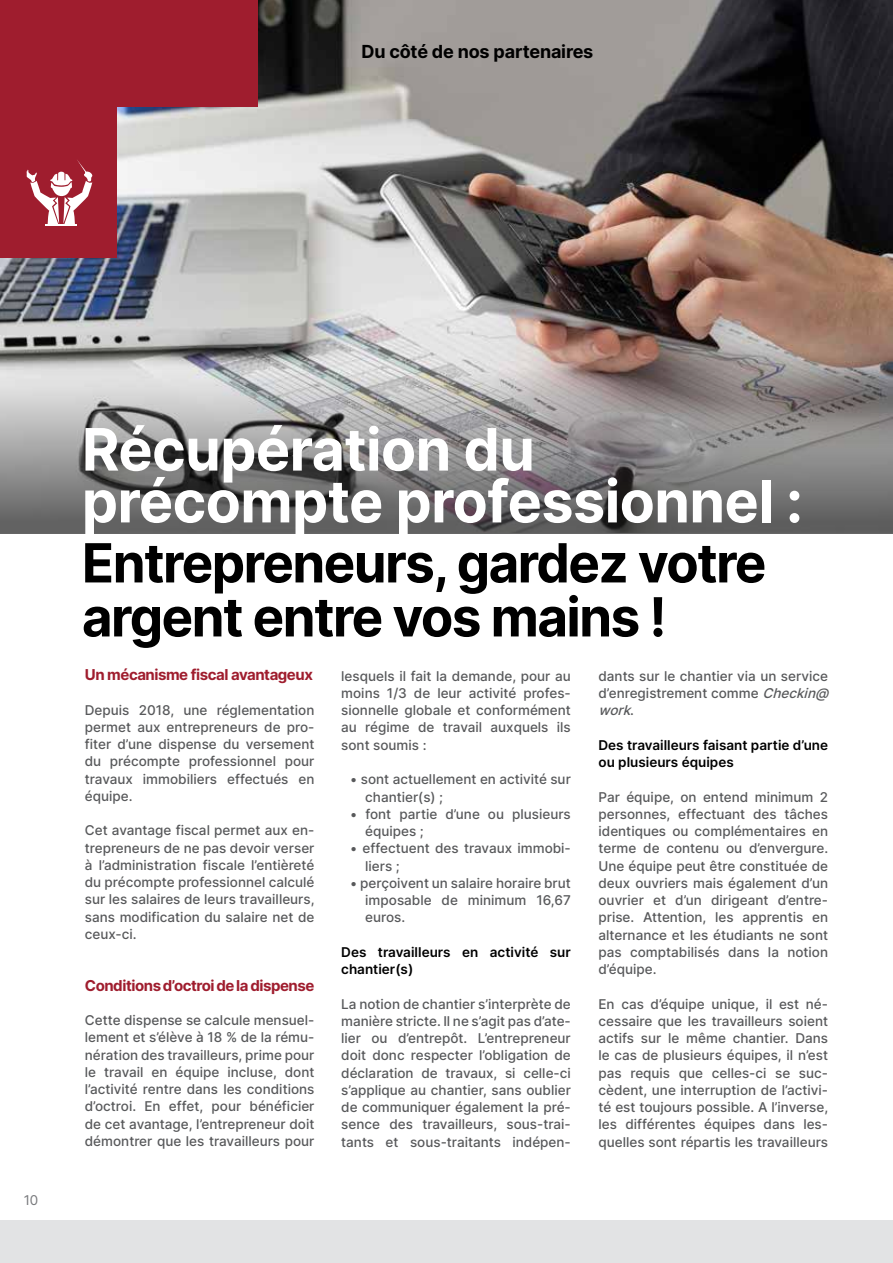
<style>
.page{position:relative;width:893px;height:1263px;background:#fff}
.page>*{position:absolute;margin:0;border:0;box-sizing:border-box;transform-origin:0 0}
.t1{font:700 58.5px/51.9px "Inter";letter-spacing:-.01em;color:#fff}
.t2{font:700 54px/54px "Inter";letter-spacing:-.03em;color:#000}
.t3{font:700 18px "Inter";letter-spacing:-.01em;color:#000}
.t4{font:700 15px "Inter";letter-spacing:-.03em;color:#9f1d2e}
.t5{font:500 13.5px/17.2px "Inter";color:#58595b;text-align:justify}
.t6{font:600 13.5px/17.2px "Inter";color:#000}
.t7{font:13.5px "Inter";color:#77787b}
.s1{font-style:italic}
</style>
<div class="page">
<div style="left:0;top:1220px;width:893px;height:43px;background:#e2e3e4"></div>
<img style="left:0;top:0;width:893px;height:332px">
<svg style="left:0;top:332px;width:893px;height:201px;background:#8c8888"></svg>
<div style="left:0;top:0;width:257px;height:106px;background:#9f1d2e"></div>
<div style="left:0;top:0;width:117px;height:257px;background:#9f1d2e"></div>
<svg style="left:27px;top:160px;width:65px;height:65px"></svg>
<hr style="left:46px;top:225px;width:31px;height:1px;background:#fff">
<h3 class="t3" style="left:361px;top:38px;width:233px">Du côté de nos partenaires</h3>
<p class="t7" style="left:24px;top:1190px;width:16px">10</p>
<h1 class="t1" style="left:82px;top:422px;width:723px">Récupération du précompte professionnel :</h1>
<h2 class="t2" style="left:82px;top:535px;width:686px">Entrepreneurs, gardez votre argent entre vos mains !</h2>
<p class="t4" style="left:85px;top:664px;width:230px">Un mécanisme fiscal avantageux</p>
<p class="t5" style="left:85px;top:701px;width:231px">Depuis 2018, une réglementation permet aux entrepreneurs de pro&shy;fiter d’une dispense du versement du précompte professionnel pour travaux immobiliers effectués en équipe.</p>
<p class="t5" style="left:85px;top:821px;width:231px">Cet avantage fiscal permet aux en&shy;trepreneurs de ne pas devoir verser à l’administration fiscale l’entièreté du précompte professionnel calculé sur les salaires de leurs travailleurs, sans modification du salaire net de ceux-ci.</p>
<p class="t4" style="left:85px;top:974px;width:231px">Conditions d’octroi de la dispense</p>
<p class="t5" style="left:85px;top:1011px;width:231px">Cette dispense se calcule mensuel&shy;lement et s’élève à 18 % de la rému&shy;nération des travailleurs, prime pour le travail en équipe incluse, dont l’activité rentre dans les conditions d’octroi. En effet, pour bénéficier de cet avantage, l’entrepreneur doit démontrer que les travailleurs pour</p>
<p class="t5" style="left:341px;top:667px;width:231px">lesquels il fait la demande, pour au moins 1/3 de leur activité profes&shy;sionnelle globale et conformément au régime de travail auxquels ils sont soumis :</p>
<p class="t5" style="left:365px;top:770px;width:207px;text-indent:-15px">• sont actuellement en activité sur chantier(s) ;</p>
<p class="t5" style="left:365px;top:805px;width:207px;text-indent:-15px">• font partie d’une ou plusieurs équipes ;</p>
<p class="t5" style="left:365px;top:839px;width:207px;text-indent:-15px">• effectuent des travaux immobi&shy;liers ;</p>
<p class="t5" style="left:365px;top:874px;width:207px;text-indent:-15px">• perçoivent un salaire horaire brut imposable de minimum 16,67 euros.</p>
<p class="t6" style="left:341px;top:943px;width:231px">Des travailleurs en activité sur chantier(s)</p>
<p class="t5" style="left:341px;top:995px;width:231px">La notion de chantier s’interprète de manière stricte. Il ne s’agit pas d’ate&shy;lier ou d’entrepôt. L’entrepreneur doit donc respecter l’obligation de déclaration de travaux, si celle-ci s’applique au chantier, sans oublier de communiquer également la pré&shy;sence des travailleurs, sous-trai&shy;tants et sous-traitants indépen-</p>
<p class="t5" style="left:598px;top:667px;width:236px;text-align:left">dants sur le chantier via un service d’enregistrement comme <span class="s1">Checkin@ work</span>.</p>
<p class="t6" style="left:598px;top:736px;width:231px">Des travailleurs faisant partie d’une ou plusieurs équipes</p>
<p class="t5" style="left:598px;top:788px;width:231px">Par équipe, on entend minimum 2 personnes, effectuant des tâches identiques ou complémentaires en terme de contenu ou d’envergure.<br>Une équipe peut être constituée de deux ouvriers mais également d’un ouvrier et d’un dirigeant d’entre&shy;prise. Attention, les apprentis en alternance et les étudiants ne sont pas comptabilisés dans la notion d’équipe.</p>
<p class="t5" style="left:598px;top:995px;width:231px">En cas d’équipe unique, il est né&shy;cessaire que les travailleurs soient actifs sur le même chantier. Dans le cas de plusieurs équipes, il n’est pas requis que celles-ci se suc&shy;cèdent, une interruption de l’activi&shy;té est toujours possible. A l’inverse, les différentes équipes dans les&shy;quelles sont répartis les travailleurs</p>
</div>
